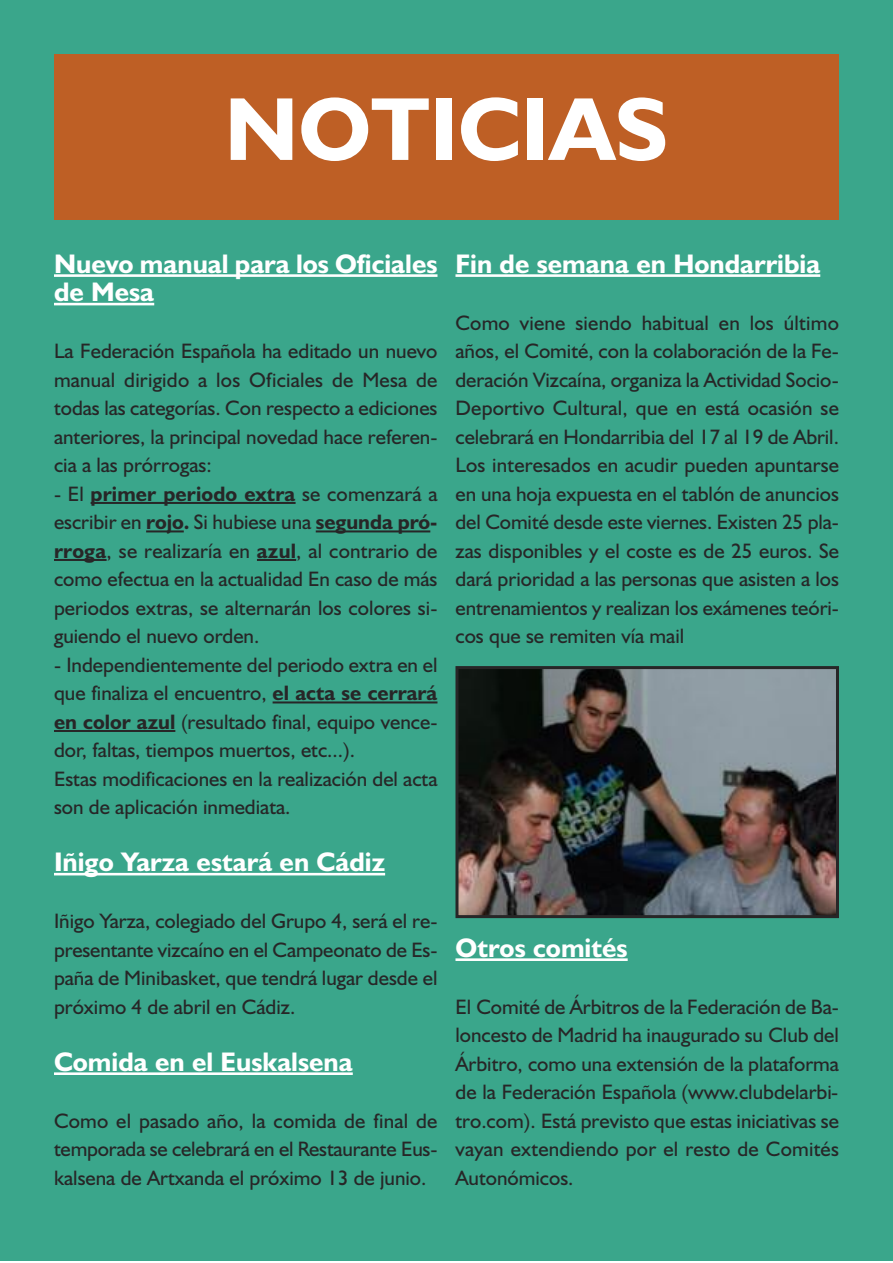
<style>
.page{position:relative;width:893px;height:1263px;background:#fff}
.page>*{position:absolute;margin:0;border:0;box-sizing:border-box;transform-origin:0 0}
.t1{font:700 90px "Humanist 521 BT";color:#fff}
.t2{font:700 27px/28.5px "Humanist 521 BT";color:#fff}
.t3{font:21px/28.5px "Humanist 521 BT";color:#272627;text-align:justify}
.s1{font-weight:700}
</style>
<div class="page">
<div style="left:0;top:0;width:893px;height:1261px;background:#3aa68b"></div>
<div style="left:54px;top:54px;width:785px;height:165px;background:#be5f25"></div>
<hr style="left:54px;top:274px;width:383px;height:3px;background:#fff">
<hr style="left:54px;top:303px;width:100px;height:2px;background:#fff">
<hr style="left:91px;top:502px;width:205px;height:2px;background:#272627">
<hr style="left:146px;top:530px;width:38px;height:2px;background:#272627">
<hr style="left:316px;top:530px;width:114px;height:2px;background:#272627">
<hr style="left:54px;top:559px;width:53px;height:2px;background:#272627">
<hr style="left:257px;top:559px;width:39px;height:2px;background:#272627">
<hr style="left:273px;top:701px;width:164px;height:2px;background:#272627">
<hr style="left:54px;top:730px;width:121px;height:2px;background:#272627">
<hr style="left:54px;top:873px;width:331px;height:2px;background:#fff">
<hr style="left:54px;top:1072px;width:299px;height:3px;background:#fff">
<hr style="left:455px;top:274px;width:365px;height:3px;background:#fff">
<hr style="left:455px;top:958px;width:173px;height:3px;background:#fff">
<img style="left:459px;top:670px;width:376px;height:244px">
<div style="left:455px;top:666px;width:384px;height:252px;border:3px solid #272627"></div>
<h1 class="t1" style="left:225px;top:76px;width:445px">NOTICIAS</h1>
<p class="t2" style="left:54px;top:249px;width:385px">Nuevo manual para los Oficiales de Mesa</p>
<p class="t3" style="left:54px;top:337px;width:385px">La Federación Española ha editado un nuevo manual dirigido a los Oficiales de Mesa de todas las categorías. Con respecto a ediciones anteriores, la principal novedad hace referen&shy;cia a las prórrogas:</p>
<p class="t3" style="left:54px;top:479px;width:385px">- El <span class="s1">primer periodo extra</span> se comenzará a escribir en <span class="s1">rojo.</span> Si hubiese una <span class="s1">segunda pró&shy;rroga</span>, se realizaría en <span class="s1">azul</span>, al contrario de como efectua en la actualidad En caso de más periodos extras, se alternarán los colores si&shy;guiendo el nuevo orden.</p>
<p class="t3" style="left:54px;top:650px;width:385px;text-align:left">- Independientemente del periodo extra en el que finaliza el encuentro, <span class="s1">el acta se cerrará en color azul</span> (resultado final, equipo vence&shy;dor, faltas, tiempos muertos, etc...).<br>Estas modificaciones en la realización del acta son de aplicación inmediata.</p>
<p class="t2" style="left:54px;top:847px;width:333px">Iñigo Yarza estará en Cádiz</p>
<p class="t3" style="left:54px;top:907px;width:385px">Iñigo Yarza, colegiado del Grupo 4, será el re&shy;presentante vizcaíno en el Campeonato de Es&shy;paña de Minibasket, que tendrá lugar desde el próximo 4 de abril en Cádiz.</p>
<p class="t2" style="left:54px;top:1047px;width:300px">Comida en el Euskalsena</p>
<p class="t3" style="left:54px;top:1106px;width:385px">Como el pasado año, la comida de final de temporada se celebrará en el Restaurante Eus&shy;kalsena de Artxanda el próximo 13 de junio.</p>
<p class="t2" style="left:455px;top:249px;width:366px">Fin de semana en Hondarribia</p>
<p class="t3" style="left:455px;top:308px;width:385px">Como viene siendo habitual en los último años, el Comité, con la colaboración de la Fe&shy;deración Vizcaína, organiza la Actividad Socio-Deportivo Cultural, que en está ocasión se celebrará en Hondarribia del 17 al 19 de Abril.<br>Los interesados en acudir pueden apuntarse en una hoja expuesta en el tablón de anuncios del Comité desde este viernes. Existen 25 pla&shy;zas disponibles y el coste es de 25 euros. Se dará prioridad a las personas que asisten a los entrenamientos y realizan los exámenes teóri&shy;cos que se remiten vía mail</p>
<p class="t2" style="left:455px;top:933px;width:174px">Otros comités</p>
<p class="t3" style="left:455px;top:992px;width:385px">El Comité de Árbitros de la Federación de Ba&shy;loncesto de Madrid ha inaugurado su Club del Árbitro, como una extensión de la plataforma de la Federación Española (www.clubdelarbi&shy;tro.com). Está previsto que estas iniciativas se vayan extendiendo por el resto de Comités Autonómicos.</p>
</div>
